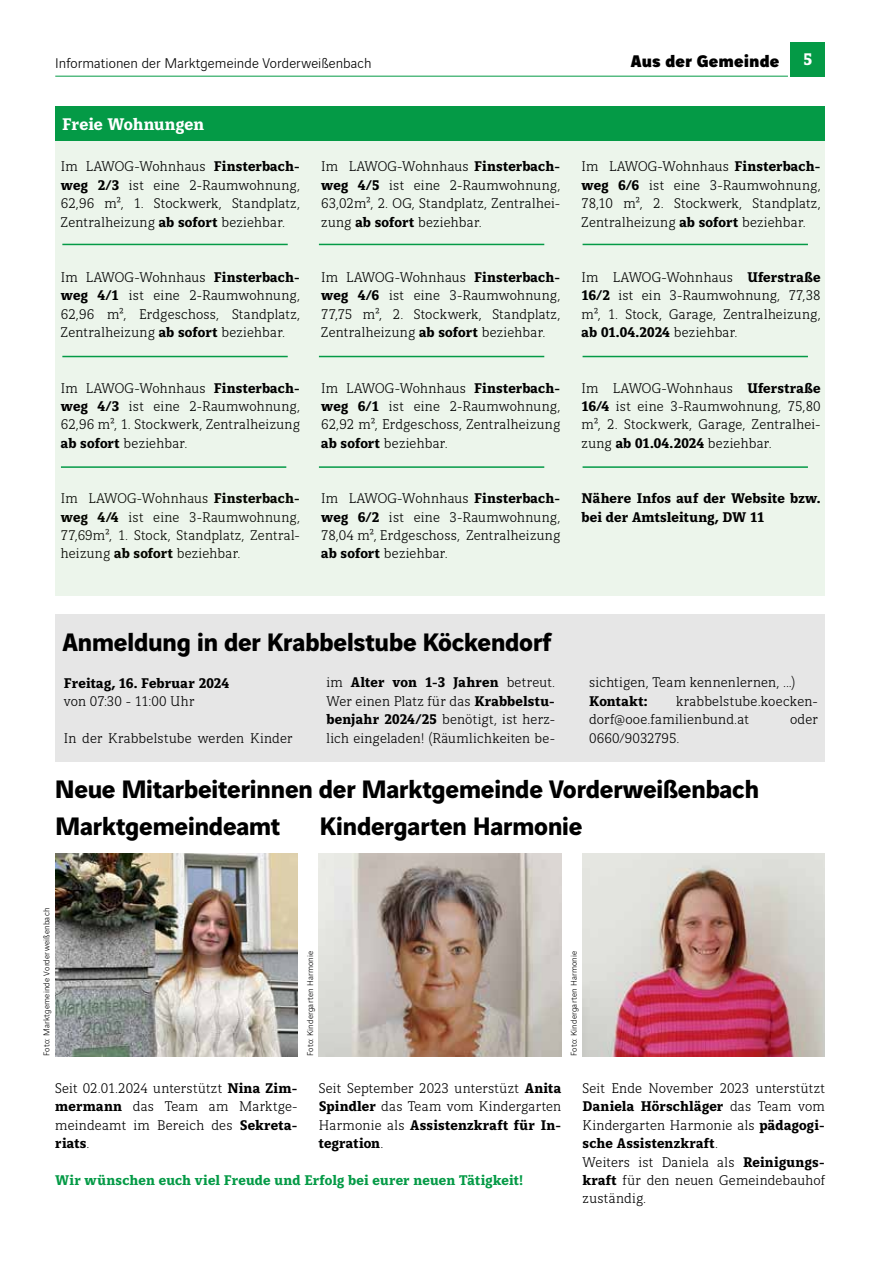
<style>
.page{position:relative;width:893px;height:1263px;background:#fff}
.page>*{position:absolute;margin:0;border:0;box-sizing:border-box;transform-origin:0 0}
.t1{font:700 27px/36.9px "Vinci Sans";letter-spacing:-.02em;color:#000}
.t2{font:700 18px "Vinci Serif";letter-spacing:-.005em;color:#fff}
.t3{font:900 18px "Vinci Sans";letter-spacing:.005em;color:#000}
.t4{font:300 15px/18.5px "Vinci Serif";letter-spacing:.01em;color:#000;text-align:justify}
.t5{font:300 15px/18.5px "Vinci Serif";letter-spacing:.01em;color:#050600;text-align:justify}
.t6{font:700 15px/18.5px "Vinci Serif";letter-spacing:.005em;color:#000}
.t7{font:700 15px "Vinci Serif";letter-spacing:.005em;color:#049a46}
.t8{font:300 15px "Vinci Sans";letter-spacing:.005em;color:#000}
.t9{font:300 9px "Vinci Sans";letter-spacing:.025em;color:#000}
.s1{font-weight:700}
</style>
<div class="page">
<div style="left:791px;top:43px;width:34px;height:34px;background:#049a46"></div>
<hr style="left:55px;top:76px;width:733px;height:1px;background:#049a46">
<div style="left:55px;top:106px;width:770px;height:39px;background:#049a46"></div>
<div style="left:55px;top:141px;width:770px;height:454px;background:#ecf5eb"></div>
<hr style="left:583px;top:466px;width:225px;height:2px;background:#049a46">
<hr style="left:319px;top:466px;width:225px;height:2px;background:#049a46">
<hr style="left:62px;top:244px;width:226px;height:1px;background:#049a46">
<hr style="left:62px;top:356px;width:226px;height:1px;background:#049a46">
<hr style="left:61px;top:466px;width:225px;height:2px;background:#049a46">
<hr style="left:319px;top:244px;width:225px;height:1px;background:#049a46">
<hr style="left:319px;top:356px;width:225px;height:1px;background:#049a46">
<hr style="left:583px;top:244px;width:225px;height:1px;background:#049a46">
<hr style="left:583px;top:356px;width:225px;height:1px;background:#049a46">
<img style="left:55px;top:853px;width:243px;height:203px">
<img style="left:319px;top:853px;width:242px;height:203px">
<img style="left:583px;top:853px;width:242px;height:203px">
<div style="left:55px;top:614px;width:770px;height:147px;background:#e6e6e6"></div>
<p class="t8" style="left:55px;top:52px;width:318px">Informationen der Marktgemeinde Vorderweißenbach</p>
<p class="t3" style="left:631px;top:46px;width:150px">Aus der Gemeinde</p>
<p class="t2" style="left:803px;top:46px;width:10px">5</p>
<p class="t2" style="left:62px;top:111px;width:143px">Freie Wohnungen</p>
<p class="t4" style="left:61px;top:156px;width:241px">Im LAWOG-Wohnhaus <span class="s1">Finsterbach&shy;weg 2/3</span> ist eine 2-Raumwohnung, 62,96 m², 1. Stockwerk, Standplatz, Zentralheizung <span class="s1">ab sofort</span> beziehbar.</p>
<p class="t4" style="left:61px;top:267px;width:241px">Im LAWOG-Wohnhaus <span class="s1">Finsterbach&shy;weg 4/1</span> ist eine 2-Raumwohnung, 62,96 m², Erdgeschoss, Standplatz, Zentralheizung <span class="s1">ab sofort</span> beziehbar.</p>
<p class="t4" style="left:61px;top:377px;width:241px">Im LAWOG-Wohnhaus <span class="s1">Finsterbach&shy;weg 4/3</span> ist eine 2-Raumwohnung, 62,96 m², 1. Stockwerk, Zentralheizung <span class="s1">ab sofort</span> beziehbar.</p>
<p class="t5" style="left:61px;top:488px;width:241px">Im LAWOG-Wohnhaus <span class="s1">Finsterbach&shy;weg 4/4</span> ist eine 3-Raumwohnung, 77,69m², 1. Stock, Standplatz, Zentral&shy;heizung <span class="s1">ab sofort</span> beziehbar.</p>
<p class="t4" style="left:321px;top:156px;width:241px">Im LAWOG-Wohnhaus <span class="s1">Finsterbach&shy;weg 4/5</span> ist eine 2-Raumwohnung, 63,02m², 2. OG, Standplatz, Zentralhei&shy;zung <span class="s1">ab sofort</span> beziehbar.</p>
<p class="t4" style="left:321px;top:267px;width:241px">Im LAWOG-Wohnhaus <span class="s1">Finsterbach&shy;weg 4/6</span> ist eine 3-Raumwohnung, 77,75 m², 2. Stockwerk, Standplatz, Zentralheizung <span class="s1">ab sofort</span> beziehbar.</p>
<p class="t4" style="left:321px;top:377px;width:241px">Im LAWOG-Wohnhaus <span class="s1">Finsterbach&shy;weg 6/1</span> ist eine 2-Raumwohnung, 62,92 m², Erdgeschoss, Zentralheizung <span class="s1">ab sofort</span> beziehbar.</p>
<p class="t4" style="left:321px;top:488px;width:241px">Im LAWOG-Wohnhaus <span class="s1">Finsterbach&shy;weg 6/2</span> ist eine 3-Raumwohnung, 78,04 m², Erdgeschoss, Zentralheizung <span class="s1">ab sofort</span> beziehbar.</p>
<p class="t4" style="left:582px;top:156px;width:241px">Im LAWOG-Wohnhaus <span class="s1">Finsterbach&shy;weg 6/6</span> ist eine 3-Raumwohnung, 78,10 m², 2. Stockwerk, Standplatz, Zentralheizung <span class="s1">ab sofort</span> beziehbar.</p>
<p class="t4" style="left:582px;top:267px;width:241px">Im LAWOG-Wohnhaus <span class="s1">Uferstraße 16/2</span> ist ein 3-Raumwohnung, 77,38 m², 1. Stock, Garage, Zentralheizung, <span class="s1">ab 01.04.2024</span> beziehbar.</p>
<p class="t4" style="left:582px;top:377px;width:241px">Im LAWOG-Wohnhaus <span class="s1">Uferstraße 16/4</span> ist eine 3-Raumwohnung, 75,80 m², 2. Stockwerk, Garage, Zentralhei&shy;zung <span class="s1">ab 01.04.2024</span> beziehbar.</p>
<p class="t6" style="left:582px;top:488px;width:241px">Nähere Infos auf der Website bzw. bei der Amtsleitung, DW 11</p>
<h1 class="t1" style="left:62px;top:621px;width:491px">Anmeldung in der Krabbelstube Köckendorf</h1>
<p class="t6" style="left:64px;top:672px;width:167px">Freitag, 16. Februar 2024</p>
<p class="t4" style="left:64px;top:691px;width:132px">von 07:30 - 11:00 Uhr</p>
<p class="t4" style="left:64px;top:728px;width:230px">In der Krabbelstube werden Kinder</p>
<p class="t4" style="left:326px;top:672px;width:230px">im <span class="s1">Alter von 1-3 Jahren</span> betreut.<br>Wer einen Platz für das <span class="s1">Krabbelstu&shy;benjahr 2024/25</span> benötigt, ist herz&shy;lich eingeladen! (Räumlichkeiten be-</p>
<p class="t4" style="left:589px;top:672px;width:207px">sichtigen, Team kennenlernen, ...)</p>
<p class="t6" style="left:589px;top:691px;width:60px">Kontakt:</p>
<p class="t4" style="left:589px;top:691px;width:230px;text-indent:87px">krabbelstube.koecken&shy;dorf@ooe.familienbund.at</p>
<p class="t4" style="left:790px;top:709px;width:29px">oder</p>
<p class="t4" style="left:589px;top:728px;width:92px">0660/9032795.</p>
<h1 class="t1" style="left:55px;top:768px;width:705px">Neue Mitarbeiterinnen der Marktgemeinde Vorderweißenbach<br>Marktgemeindeamt</h1>
<h1 class="t1" style="left:320px;top:805px;width:264px">Kindergarten Harmonie</h1>
<p class="t9" style="left:40px;top:1056px;width:150px;rotate:-90deg">Foto: Marktgemeinde Vorderweißenbach</p>
<p class="t9" style="left:304px;top:1056px;width:107px;rotate:-90deg">Foto: Kindergarten Harmonie</p>
<p class="t9" style="left:567px;top:1056px;width:107px;rotate:-90deg">Foto: Kindergarten Harmonie</p>
<p class="t4" style="left:55px;top:1078px;width:244px">Seit 02.01.2024 unterstützt <span class="s1">Nina Zim&shy;mermann</span> das Team am Marktge&shy;meindeamt im Bereich des <span class="s1">Sekreta&shy;riats</span>.</p>
<p class="t4" style="left:319px;top:1078px;width:244px">Seit September 2023 unterstüzt <span class="s1">Anita Spindler</span> das Team vom Kindergarten Harmonie als <span class="s1">Assistenzkraft für In&shy;tegration</span>.</p>
<p class="t4" style="left:583px;top:1078px;width:244px;text-align:left">Seit Ende November 2023 unterstützt<br><span class="s1">Daniela Hörschläger</span> das Team vom<br>Kindergarten Harmonie als <span class="s1">pädagogi&shy;sche Assistenzkraft</span>.<br>Weiters ist Daniela als <span class="s1">Reinigungs&shy;kraft</span> für den neuen Gemeindebauhof zuständig.</p>
<p class="t7" style="left:55px;top:1169px;width:469px">Wir wünschen euch viel Freude und Erfolg bei eurer neuen Tätigkeit!</p>
</div>
